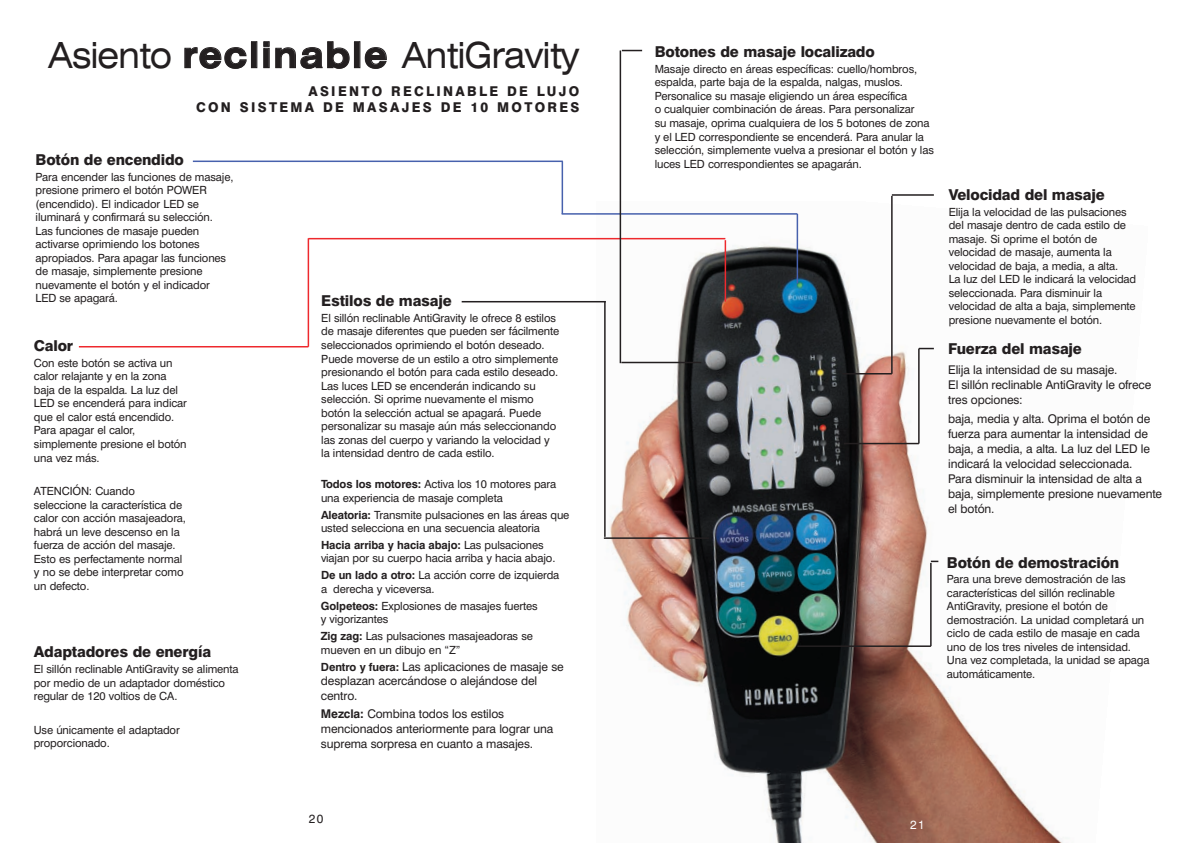
<style>
.page{position:relative;width:1188px;height:843px;background:#fff}
.page>*{position:absolute;margin:0;border:0;box-sizing:border-box;transform-origin:0 0}
.t1{font:expanded 36px "Swiss 721 BT";letter-spacing:-.025em;color:#231f20;scale:.9 1}
.t2{font:800 15px "Swiss 721 BT";letter-spacing:-.01em;color:#231f20}
.t3{font:800 13.5px/16.5px "Swiss 721 BT";letter-spacing:.175em;color:#231f20;text-align:right}
.t4{font:12px/15px "Swiss 721 BT";letter-spacing:-.01em;color:#231f20}
.t5{font:12px "Swiss 721 BT";color:#fff}
.t6{font:11.25px/13.5px "Swiss 721 BT";letter-spacing:-.01em;color:#231f20}
.s1{font-weight:700}
.s2{font-weight:700;font-size:11.25px}
</style>
<div class="page">
<img style="left:597px;top:201px;width:472px;height:641px">
<hr style="left:193px;top:160px;width:370px;height:2px;background:#4761ad">
<hr style="left:797px;top:214px;width:1px;height:69px;background:#4761ad">
<hr style="left:562px;top:213px;width:235px;height:2px;background:#4761ad">
<hr style="left:562px;top:161px;width:1px;height:53px;background:#4761ad">
<hr style="left:79px;top:346px;width:229px;height:1px;background:#ee292d">
<hr style="left:725px;top:240px;width:1px;height:61px;background:#ee292d">
<hr style="left:308px;top:238px;width:417px;height:1px;background:#ee292d">
<hr style="left:308px;top:238px;width:1px;height:109px;background:#ee292d">
<svg style="left:622px;top:50px;width:20px;height:1px"></svg>
<hr style="left:621px;top:362px;width:80px;height:1px;background:#231f20">
<hr style="left:620px;top:50px;width:1px;height:313px;background:#231f20">
<hr style="left:892px;top:194px;width:42px;height:2px;background:#231f20">
<hr style="left:842px;top:373px;width:50px;height:1px;background:#231f20">
<hr style="left:891px;top:196px;width:2px;height:178px;background:#231f20">
<hr style="left:844px;top:443px;width:75px;height:1px;background:#231f20">
<hr style="left:918px;top:348px;width:2px;height:95px;background:#231f20">
<svg style="left:920px;top:348px;width:14px;height:1px"></svg>
<hr style="left:797px;top:645px;width:134px;height:1px;background:#231f20">
<hr style="left:930px;top:563px;width:2px;height:83px;background:#231f20">
<svg style="left:931px;top:560px;width:7px;height:2px"></svg>
<hr style="left:462px;top:301px;width:144px;height:1px;background:#231f20">
<hr style="left:604px;top:537px;width:105px;height:2px;background:#231f20">
<hr style="left:604px;top:301px;width:2px;height:236px;background:#231f20">
<h1 class="t1" style="left:48px;top:42px;width:592px">Asiento <span class="s1">reclinable</span> AntiGravity</h1>
<p class="t3" style="left:196px;top:84px;width:385px">ASIENTO RECLINABLE DE LUJO<br>CON SISTEMA DE MASAJES DE 10 MOTORES</p>
<h2 class="t2" style="left:36px;top:154px;width:150px">Botón de encendido</h2>
<p class="t6" style="left:36px;top:171px;width:199px">Para encender las funciones de masaje, presione primero el botón POWER (encendido). El indicador LED se iluminará y confirmará su selección.<br>Las funciones de masaje pueden activarse oprimiendo los botones apropiados. Para apagar las funciones de masaje, simplemente presione nuevamente el botón y el indicador<br>LED se apagará.</p>
<h2 class="t2" style="left:34px;top:340px;width:41px">Calor</h2>
<p class="t6" style="left:34px;top:357px;width:155px">Con este botón se activa un calor relajante y en la zona baja de la espalda. La luz del<br>LED se encenderá para indicar que el calor está encendido.<br>Para apagar el calor, simplemente presione el botón una vez más.</p>
<p class="t6" style="left:34px;top:485px;width:154px">ATENCIÓN: Cuando seleccione la característica de calor con acción masajeadora, habrá un leve descenso en la fuerza de acción del masaje.<br>Esto es perfectamente normal y no se debe interpretar como un defecto.</p>
<h2 class="t2" style="left:34px;top:646px;width:179px">Adaptadores de energía</h2>
<p class="t6" style="left:34px;top:663px;width:206px">El sillón reclinable AntiGravity se alimenta por medio de un adaptador doméstico regular de 120 voltios de CA.</p>
<p class="t6" style="left:34px;top:724px;width:147px">Use únicamente el adaptador proporcionado.</p>
<h2 class="t2" style="left:321px;top:295px;width:132px">Estilos de masaje</h2>
<p class="t6" style="left:321px;top:312px;width:239px">El sillón reclinable AntiGravity le ofrece 8 estilos de masaje diferentes que pueden ser fácilmente seleccionados oprimiendo el botón deseado.<br>Puede moverse de un estilo a otro simplemente presionando el botón para cada estilo deseado.<br>Las luces LED se encenderán indicando su selección. Si oprime nuevamente el mismo botón la selección actual se apagará. Puede personalizar su masaje aún más seleccionando las zonas del cuerpo y variando la velocidad y la intensidad dentro de cada estilo.</p>
<p class="t6" style="left:321px;top:478px;width:237px"><span class="s1">Todos los motores:</span> Activa los 10 motores para una experiencia de masaje completa</p>
<p class="t6" style="left:321px;top:509px;width:250px"><span class="s1">Aleatoria:</span> Transmite pulsaciones en las áreas que usted selecciona en una secuencia aleatoria</p>
<p class="t6" style="left:321px;top:539px;width:236px"><span class="s1">Hacia arriba y hacia abajo:</span> Las pulsaciones viajan por su cuerpo hacia arriba y hacia abajo.</p>
<p class="t6" style="left:321px;top:569px;width:240px"><span class="s1">De un lado a otro:</span> La acción corre de izquierda a derecha y viceversa.</p>
<p class="t6" style="left:321px;top:600px;width:218px"><span class="s1">Golpeteos:</span> Explosiones de masajes fuertes y vigorizantes</p>
<p class="t6" style="left:321px;top:630px;width:213px"><span class="s1">Zig zag:</span> Las pulsaciones masajeadoras se mueven en un dibujo en “Z”</p>
<p class="t4" style="left:321px;top:660px;width:244px;line-height:14.4px"><span class="s2">Dentro y fuera:</span> Las aplicaciones de masaje se desplazan acercándose o alejándose del centro.</p>
<p class="t4" style="left:321px;top:707px;width:234px"><span class="s1">Mezcla:</span> Combina todos los estilos mencionados anteriormente para lograr una suprema sorpresa en cuanto a masajes.</p>
<p class="t4" style="left:309px;top:811px;width:16px">20</p>
<h2 class="t2" style="left:655px;top:46px;width:222px">Botones de masaje localizado</h2>
<p class="t6" style="left:655px;top:63px;width:281px">Masaje directo en áreas específicas: cuello/hombros, espalda, parte baja de la espalda, nalgas, muslos.<br>Personalice su masaje eligiendo un área específica<br>o cualquier combinación de áreas. Para personalizar<br>su masaje, oprima cualquiera de los 5 botones de zona y el LED correspondiente se encenderá. Para anular la selección, simplemente vuelva a presionar el botón y las luces LED correspondientes se apagarán.</p>
<h2 class="t2" style="left:949px;top:189px;width:158px">Velocidad del masaje</h2>
<p class="t6" style="left:949px;top:206px;width:189px">Elija la velocidad de las pulsaciones del masaje dentro de cada estilo de masaje. Si oprime el botón de velocidad de masaje, aumenta la velocidad de baja, a media, a alta.<br>La luz del LED le indicará la velocidad seleccionada. Para disminuir la velocidad de alta a baja, simplemente presione nuevamente el botón.</p>
<h2 class="t2" style="left:948px;top:343px;width:135px">Fuerza del masaje</h2>
<p class="t4" style="left:948px;top:363px;width:205px">Elija la intensidad de su masaje.<br>El sillón reclinable AntiGravity le ofrece tres opciones:</p>
<p class="t4" style="left:948px;top:412px;width:216px">baja, media y alta. Oprima el botón de fuerza para aumentar la intensidad de baja, a media, a alta. La luz del LED le indicará la velocidad seleccionada.<br>Para disminuir la intensidad de alta a baja, simplemente presione nuevamente el botón.</p>
<h2 class="t2" style="left:947px;top:556px;width:174px">Botón de demostración</h2>
<p class="t6" style="left:947px;top:573px;width:204px">Para una breve demostración de las características del sillón reclinable AntiGravity, presione el botón de demostración. La unidad completará un ciclo de cada estilo de masaje en cada uno de los tres niveles de intensidad.<br>Una vez completada, la unidad se apaga automáticamente.</p>
<p class="t5" style="left:910px;top:820px;width:16px">21</p>
</div>
